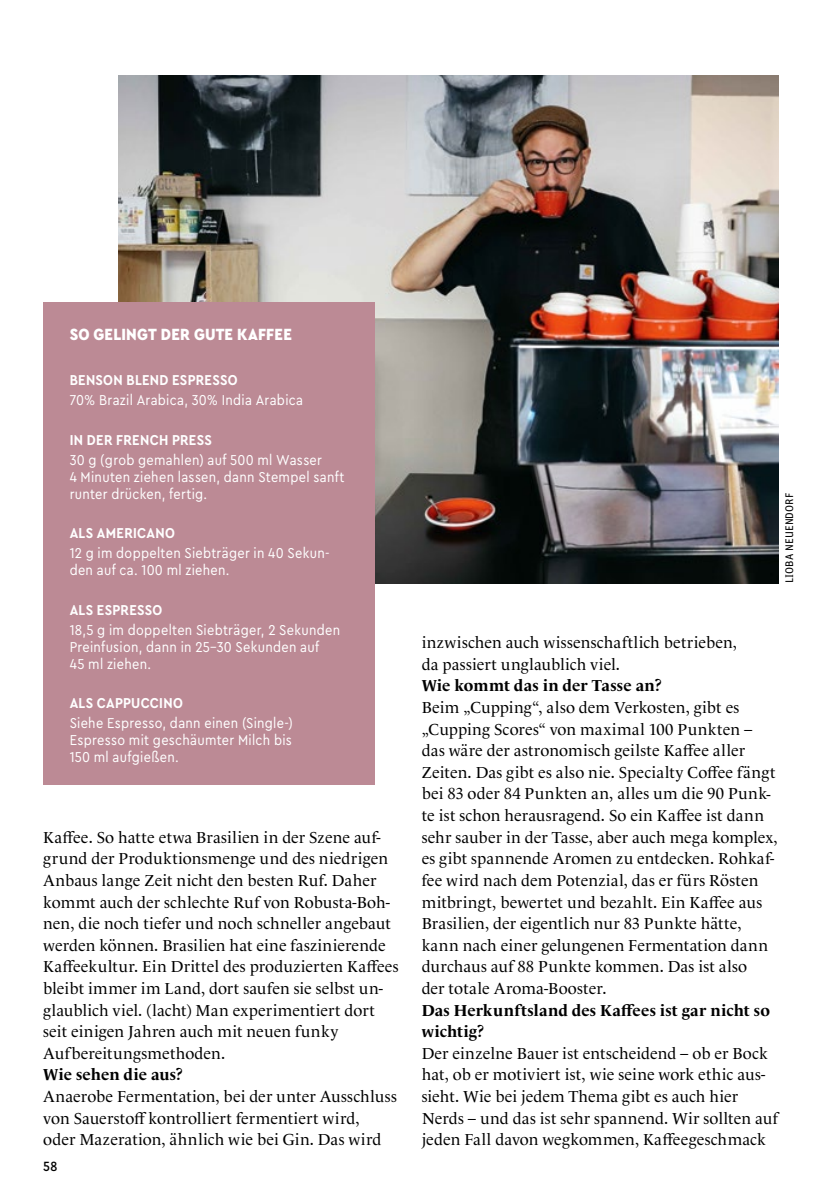
<style>
.page{position:relative;width:840px;height:1191px;background:#fff}
.page>*{position:absolute;margin:0;border:0;box-sizing:border-box;transform-origin:0 0}
.t1{font:900 17px "Cera Compact Pro";letter-spacing:.015em;color:#fff}
.t2{font:16.2px/21.6px "Le Monde Livre Std";letter-spacing:.005em;color:#000}
.t3{font:700 16.2px/21.6px "Le Monde Livre Std";letter-spacing:.01em;color:#000}
.t4{font:15px/17px "Cera Compact Pro";letter-spacing:.02em;color:#fff}
.t5{font:700 15px "Cera Compact Pro";letter-spacing:.02em;color:#fff}
.t6{font:500 14px "Cera Compact Pro";color:#000}
.t7{font:11px "Unit Pro";letter-spacing:.01em;color:#000}
</style>
<div class="page">
<img style="left:119px;top:76px;width:659px;height:507px">
<div style="left:43px;top:302px;width:331px;height:483px;background:#bc8a95"></div>
<p class="t1" style="left:70px;top:323px;width:223px">SO GELINGT DER GUTE KAFFEE</p>
<p class="t5" style="left:70px;top:370px;width:169px">BENSON BLEND ESPRESSO</p>
<p class="t4" style="left:70px;top:391px;width:235px">70% Brazil Arabica, 30% India Arabica</p>
<p class="t5" style="left:70px;top:430px;width:144px">IN DER FRENCH PRESS</p>
<p class="t4" style="left:70px;top:450px;width:276px">30 g (grob gemahlen) auf 500 ml Wasser<br>4 Minuten ziehen lassen, dann Stempel sanft runter drücken, fertig.</p>
<p class="t5" style="left:70px;top:523px;width:107px">ALS AMERICANO</p>
<p class="t4" style="left:70px;top:544px;width:261px">12 g im doppelten Siebträger in 40 Sekun&shy;den auf ca. 100 ml ziehen.</p>
<p class="t5" style="left:70px;top:600px;width:94px">ALS ESPRESSO</p>
<p class="t4" style="left:70px;top:620px;width:272px">18,5 g im doppelten Siebträger, 2 Sekunden<br>Preinfusion, dann in 25-30 Sekunden auf<br>45 ml ziehen.</p>
<p class="t5" style="left:70px;top:693px;width:115px">ALS CAPPUCCINO</p>
<p class="t4" style="left:70px;top:714px;width:224px;text-align:justify">Siehe Espresso, dann einen (Single-)<br>Espresso mit geschäumter Milch bis 150 ml aufgießen.</p>
<p class="t2" style="left:43px;top:826px;width:357px">Kaffee. So hatte etwa Brasilien in der Szene auf&shy;grund der Produktionsmenge und des niedrigen Anbaus lange Zeit nicht den besten Ruf. Daher kommt auch der schlechte Ruf von Robusta-Boh&shy;nen, die noch tiefer und noch schneller angebaut werden können. Brasilien hat eine faszinierende Kaffeekultur. Ein Drittel des produzierten Kaffees bleibt immer im Land, dort saufen sie selbst un&shy;glaublich viel. (lacht) Man experimentiert dort seit einigen Jahren auch mit neuen funky Aufbereitungsmethoden.</p>
<p class="t3" style="left:43px;top:1064px;width:141px">Wie sehen die aus?</p>
<p class="t2" style="left:43px;top:1085px;width:355px">Anaerobe Fermentation, bei der unter Ausschluss von Sauerstoff kontrolliert fermentiert wird,<br>oder Mazeration, ähnlich wie bei Gin. Das wird</p>
<p class="t6" style="left:43px;top:1157px;width:16px">58</p>
<p class="t7" style="left:781px;top:583px;width:92px;rotate:-90deg">LIOBA NEUENDORF</p>
<p class="t2" style="left:421px;top:632px;width:316px">inzwischen auch wissenschaftlich betrieben, da passiert unglaublich viel.</p>
<p class="t3" style="left:421px;top:675px;width:242px">Wie kommt das in der Tasse an?</p>
<p class="t2" style="left:421px;top:696px;width:357px">Beim „Cupping“, also dem Verkosten, gibt es „Cupping Scores“ von maximal 100 Punkten – das wäre der astronomisch geilste Kaffee aller Zeiten. Das gibt es also nie. Specialty Coffee fängt bei 83 oder 84 Punkten an, alles um die 90 Punk&shy;te ist schon herausragend. So ein Kaffee ist dann sehr sauber in der Tasse, aber auch mega komplex, es gibt spannende Aromen zu entdecken. Rohkaf&shy;fee wird nach dem Potenzial, das er fürs Rösten mitbringt, bewertet und bezahlt. Ein Kaffee aus Brasilien, der eigentlich nur 83 Punkte hätte, kann nach einer gelungenen Fermentation dann durchaus auf 88 Punkte kommen. Das ist also<br>der totale Aroma-Booster.</p>
<p class="t3" style="left:421px;top:999px;width:349px">Das Herkunftsland des Kaffees ist gar nicht so wichtig?</p>
<p class="t2" style="left:421px;top:1042px;width:357px">Der einzelne Bauer ist entscheidend – ob er Bock hat, ob er motiviert ist, wie seine work ethic aus&shy;sieht. Wie bei jedem Thema gibt es auch hier Nerds – und das ist sehr spannend. Wir sollten auf jeden Fall davon wegkommen, Kaffeegeschmack</p>
</div>
